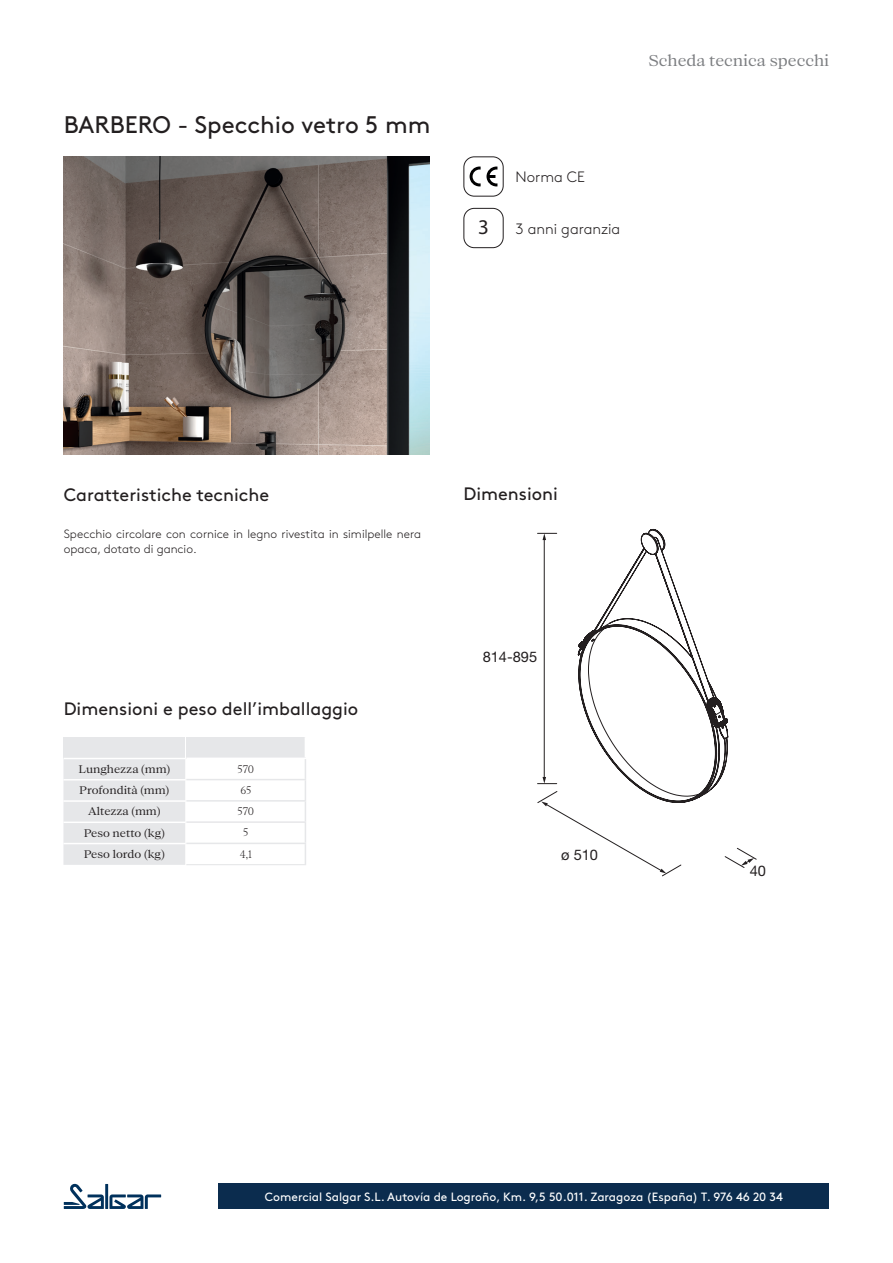
<style>
.page{position:relative;width:893px;height:1263px;background:#fff}
.page>*{position:absolute;margin:0;border:0;box-sizing:border-box;transform-origin:0 0}
.titulo_serie{font:24px "Brown Std";color:#231f20}
.t1{font:21px "Myriad Pro";color:#231f20}
.subtitulos_series{font:18px "Brown Std";color:#231f20}
.TITULOS{font:18px "Brown Std";color:#231f20}
.t2{font:15px "Bw Beto";color:#7c7e81}
.nombres_tabla{font:300 15px "Brown Std";color:#231f20}
.t3{font:14.55px "Helvetica Neue";color:#231f20}
.explicacion_series{font:300 12px/14.4px "Brown Std";color:#231f20}
.t4{font:12px "Brown Std";color:#fff}
.nombres_tabla-2{font:10.5px "Bw Beto";color:#231f20}
.t5{font:300 10.5px "Bw Beto";letter-spacing:-.01em;color:#231f20;scale:.84 1}
</style>
<div class="page">
<svg style="left:64px;top:1184px;width:97px;height:25px"></svg>
<div style="left:219px;top:1184px;width:610px;height:25px;background:#0b2c4e"></div>
<img style="left:64px;top:156px;width:365px;height:298px">
<div style="left:463px;top:156px;width:41px;height:41px;border:1px solid #231f20;border-radius:10px"></div>
<svg style="left:470px;top:167px;width:27px;height:19px"></svg>
<div style="left:463px;top:208px;width:41px;height:40px;border:1px solid #231f20;border-radius:10px"></div>
<svg style="left:537px;top:529px;width:217px;height:347px"></svg>
<div style="left:186px;top:737px;width:119px;height:21px;background:#e6e7e9"></div>
<hr style="left:186px;top:757px;width:120px;height:2px;background:#fff">
<hr style="left:186px;top:779px;width:120px;height:1px;background:#e6e7e9">
<hr style="left:186px;top:800px;width:120px;height:2px;background:#e6e7e9">
<hr style="left:186px;top:821px;width:120px;height:2px;background:#e6e7e9">
<hr style="left:186px;top:843px;width:120px;height:1px;background:#e6e7e9">
<hr style="left:186px;top:864px;width:120px;height:1px;background:#e6e7e9">
<svg style="left:305px;top:759px;width:1px;height:105px"></svg>
<div style="left:63px;top:737px;width:122px;height:21px;background:#e6e7e9"></div>
<div style="left:63px;top:759px;width:122px;height:106px;background:#e6e7e9"></div>
<hr style="left:63px;top:779px;width:122px;height:1px;background:#fff">
<hr style="left:63px;top:800px;width:122px;height:2px;background:#fff">
<hr style="left:63px;top:821px;width:122px;height:2px;background:#fff">
<hr style="left:63px;top:843px;width:122px;height:1px;background:#fff">
<p class="titulo_serie" style="left:64px;top:110px;width:368px">BARBERO - Specchio vetro 5 mm</p>
<p class="t2" style="left:648px;top:51px;width:182px">Scheda tecnica specchi</p>
<h2 class="t1" style="left:478px;top:214px;width:12px">3</h2>
<p class="nombres_tabla" style="left:515px;top:169px;width:71px">Norma CE</p>
<p class="nombres_tabla" style="left:515px;top:220px;width:106px">3 anni garanzia</p>
<p class="TITULOS" style="left:64px;top:484px;width:207px">Caratteristiche tecniche</p>
<p class="subtitulos_series" style="left:463px;top:484px;width:96px">Dimensioni</p>
<p class="explicacion_series" style="left:64px;top:527px;width:359px">Specchio circolare con cornice in legno rivestita in similpelle nera opaca, dotato di gancio.</p>
<p class="subtitulos_series" style="left:64px;top:699px;width:296px">Dimensioni e peso dell’imballaggio</p>
<p class="nombres_tabla-2" style="left:78px;top:763px;width:93px">Lunghezza (mm)</p>
<p class="nombres_tabla-2" style="left:79px;top:784px;width:92px">Profondità (mm)</p>
<p class="nombres_tabla-2" style="left:88px;top:805px;width:74px">Altezza (mm)</p>
<p class="nombres_tabla-2" style="left:84px;top:826px;width:83px">Peso netto (kg)</p>
<p class="nombres_tabla-2" style="left:84px;top:848px;width:83px">Peso lordo (kg)</p>
<p class="t5" style="left:238px;top:762px;width:21px">570</p>
<p class="t5" style="left:240px;top:784px;width:14px">65</p>
<p class="t5" style="left:238px;top:805px;width:21px">570</p>
<p class="t5" style="left:243px;top:826px;width:8px">5</p>
<p class="t5" style="left:240px;top:847px;width:16px">4,1</p>
<p class="t3" style="left:483px;top:648px;width:56px">814-895</p>
<p class="t3" style="left:561px;top:846px;width:38px">ø 510</p>
<p class="t3" style="left:750px;top:862px;width:18px">40</p>
<p class="t4" style="left:265px;top:1190px;width:519px">Comercial Salgar S.L. Autovía de Logroño, Km. 9,5 50.011. Zaragoza (España) T. 976 46 20 34</p>
</div>
